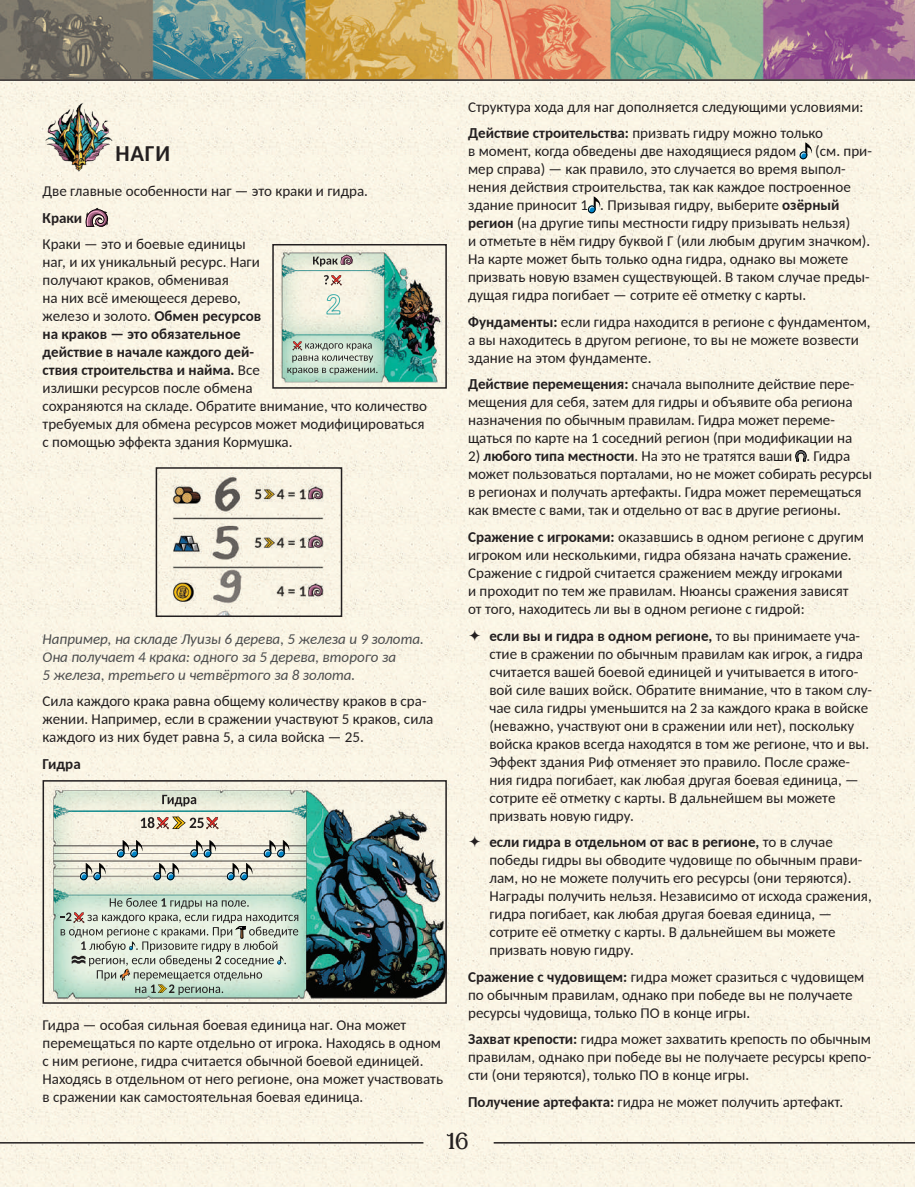
<style>
.page{position:relative;width:915px;height:1187px;background:#fff}
.page>*{position:absolute;margin:0;border:0;box-sizing:border-box;transform-origin:0 0}
.t1{font:24px "Algeria Two";color:#231f20}
.t2{font:700 22.5px "Carlito";color:#231f20}
.t3{font:15px/18px "Carlito";color:#231f20}
.t4{font:italic 15px/18px "Carlito";color:#4b4c4d}
.t5{font:700 15px "Carlito";color:#231f20}
.s1{font-weight:700}
</style>
<div class="page">
<img style="left:0;top:0;width:914px;height:1186px">
<hr style="left:0;top:79px;width:914px;height:2px;background:#231f20">
<hr style="left:0;top:1141px;width:423px;height:2px;background:#231f20">
<hr style="left:493px;top:1141px;width:421px;height:2px;background:#231f20">
<img style="left:43px;top:100px;width:72px;height:72px">
<svg style="left:86px;top:208px;width:22px;height:19px"></svg>
<img style="left:159px;top:470px;width:180px;height:144px">
<div style="left:156px;top:467px;width:186px;height:150px;border:2px solid #231f20"></div>
<img style="left:46px;top:783px;width:397px;height:217px">
<svg style="left:80px;top:862px;width:26px;height:18px"></svg>
<svg style="left:117px;top:839px;width:25px;height:18px"></svg>
<svg style="left:153px;top:862px;width:26px;height:18px"></svg>
<svg style="left:190px;top:839px;width:26px;height:18px"></svg>
<svg style="left:227px;top:862px;width:25px;height:18px"></svg>
<svg style="left:264px;top:839px;width:25px;height:18px"></svg>
<svg style="left:162px;top:794px;width:34px;height:12px"></svg>
<svg style="left:60px;top:897px;width:238px;height:97px;background:#c2d0c2"></svg>
<svg style="left:140px;top:816px;width:78px;height:13px"></svg>
<div style="left:43px;top:780px;width:403px;height:223px;border:2px solid #231f20"></div>
<svg style="left:799px;top:142px;width:12px;height:17px"></svg>
<svg style="left:587px;top:196px;width:13px;height:17px"></svg>
<svg style="left:795px;top:450px;width:11px;height:11px"></svg>
<img style="left:275px;top:247px;width:168px;height:138px">
<svg style="left:313px;top:254px;width:39px;height:12px"></svg>
<svg style="left:324px;top:275px;width:17px;height:10px"></svg>
<svg style="left:326px;top:294px;width:14px;height:20px"></svg>
<svg style="left:287px;top:341px;width:90px;height:34px;background:#b5c5b7"></svg>
<div style="left:272px;top:244px;width:174px;height:144px;border:2px solid #231f20"></div>
<h2 class="t2" style="left:115px;top:137px;width:56px">НАГИ</h2>
<p class="t3" style="left:43px;top:181px;width:327px">Две главные особенности наг — это краки и гидра.</p>
<p class="t5" style="left:43px;top:207px;width:41px">Краки</p>
<p class="t3" style="left:43px;top:234px;width:386px">Краки — это и боевые единицы<br>наг, и их уникальный ресурс. Наги<br>получают краков, обменивая<br>на них всё имеющееся дерево,<br>железо и золото. <span class="s1">Обмен ресурсов<br>на краков — это обязательное<br>действие в начале каждого дей-<br>ствия строительства и найма.</span> Все<br>излишки ресурсов после обмена<br>сохраняются на складе. Обратите внимание, что количество требуемых для обмена ресурсов может модифицироваться с помощью эффекта здания Кормушка.</p>
<p class="t4" style="left:43px;top:628px;width:383px">Например, на складе Луизы 6 дерева, 5 железа и 9 золота.<br>Она получает 4 крака: одного за 5 дерева, второго за<br>5 железа, третьего и четвёртого за 8 золота.</p>
<p class="t3" style="left:43px;top:691px;width:392px">Сила каждого крака равна общему количеству краков в сра&shy;жении. Например, если в сражении участвуют 5 краков, сила каждого из них будет равна 5, а сила войска — 25.</p>
<p class="t5" style="left:43px;top:753px;width:40px">Гидра</p>
<p class="t3" style="left:43px;top:1015px;width:402px">Гидра — особая сильная боевая единица наг. Она может перемещаться по карте отдельно от игрока. Находясь в одном с ним регионе, гидра считается обычной боевой единицей.<br>Находясь в отдельном от него регионе, она может участвовать в сражении как самостоятельная боевая единица.</p>
<p class="t3" style="left:468px;top:93px;width:397px;line-height:26.5px">Структура хода для наг дополняется следующими условиями:<br><span class="s1">Действие строительства:</span> призвать гидру можно только</p>
<p class="t3" style="left:468px;top:141px;width:329px">в момент, когда обведены две находящиеся рядом</p>
<p class="t3" style="left:468px;top:141px;width:405px;text-indent:347px">(см. при&shy;мер справа) — как правило, это случается во время выпол&shy;нения действия строительства, так как каждое построенное здание приносит 1 . Призывая гидру, выберите <span class="s1">озёрный регион</span> (на другие типы местности гидру призывать нельзя)<br>и отметьте в нём гидру буквой Г (или любым другим значком).<br>На карте может быть только одна гидра, однако вы можете призвать новую взамен существующей. В таком случае преды&shy;дущая гидра погибает — сотрите её отметку с карты.</p>
<p class="t3" style="left:468px;top:312px;width:404px"><span class="s1">Фундаменты:</span> если гидра находится в регионе с фундаментом, а вы находитесь в другом регионе, то вы не можете возвести здание на этом фундаменте.</p>
<p class="t3" style="left:468px;top:375px;width:387px"><span class="s1">Действие перемещения:</span> сначала выполните действие пере&shy;мещения для себя, затем для гидры и объявите оба региона назначения по обычным правилам. Гидра может переме&shy;щаться по карте на 1 соседний регион (при модификации на</p>
<p class="t3" style="left:468px;top:447px;width:405px">2) <span class="s1">любого типа местности</span>. На это не тратятся ваши . Гидра может пользоваться порталами, но не может собирать ресурсы в регионах и получать артефакты. Гидра может перемещаться как вместе с вами, так и отдельно от вас в другие регионы.</p>
<p class="t3" style="left:468px;top:527px;width:397px"><span class="s1">Сражение с игроками:</span> оказавшись в одном регионе с другим игроком или несколькими, гидра обязана начать сражение.<br>Сражение с гидрой считается сражением между игроками<br>и проходит по тем же правилам. Нюансы сражения зависят от того, находитесь ли вы в одном регионе с гидрой:</p>
<p class="t3" style="left:489px;top:626px;width:384px;text-indent:-21px">➢ <span class="s1">если вы и гидра в одном регионе,</span> то вы принимаете уча&shy;стие в сражении по обычным правилам как игрок, а гидра считается вашей боевой единицей и учитывается в итого&shy;вой силе ваших войск. Обратите внимание, что в таком слу&shy;чае сила гидры уменьшится на 2 за каждого крака в войске (неважно, участвуют они в сражении или нет), поскольку войска краков всегда находятся в том же регионе, что и вы.<br>Эффект здания Риф отменяет это правило. После сраже&shy;ния гидра погибает, как любая другая боевая единица, — сотрите её отметку с карты. В дальнейшем вы можете призвать новую гидру.</p>
<p class="t3" style="left:489px;top:832px;width:384px;text-indent:-21px">➢ <span class="s1">если гидра в отдельном от вас в регионе,</span> то в случае победы гидры вы обводите чудовище по обычным прави&shy;лам, но не можете получить его ресурсы (они теряются).<br>Награды получить нельзя. Независимо от исхода сражения, гидра погибает, как любая другая боевая единица, — сотрите её отметку с карты. В дальнейшем вы можете призвать новую гидру.</p>
<p class="t3" style="left:468px;top:967px;width:397px"><span class="s1">Сражение с чудовищем:</span> гидра может сразиться с чудовищем по обычным правилам, однако при победе вы не получаете ресурсы чудовища, только ПО в конце игры.</p>
<p class="t3" style="left:468px;top:1029px;width:404px;text-align:justify"><span class="s1">Захват крепости:</span> гидра может захватить крепость по обычным правилам, однако при победе вы не получаете ресурсы крепо&shy;сти (они теряются), только ПО в конце игры.</p>
<p class="t3" style="left:468px;top:1092px;width:376px"><span class="s1">Получение артефакта:</span> гидра не может получить артефакт.</p>
<h1 class="t1" style="left:446px;top:1127px;width:23px">16</h1>
</div>
